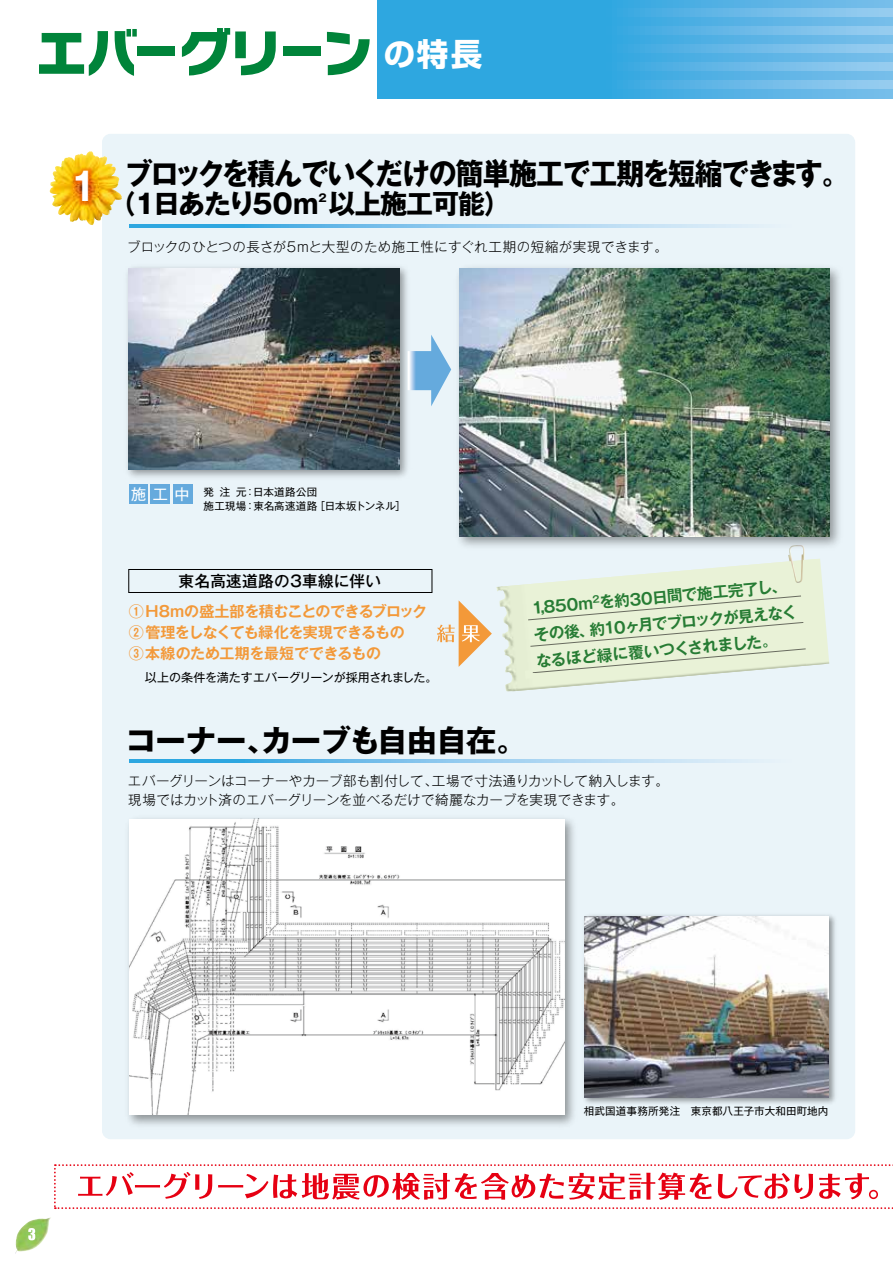
<style>
.page{position:relative;width:893px;height:1263px;background:#fff}
.page>*{position:absolute;margin:0;border:0;box-sizing:border-box;transform-origin:0 0}
.t1{font:700 38.4px "Gothic MB101 Pro De";color:#fff}
.t2{font:700 31.5px "Shin Go Pro";color:#fff}
.t3{font:700 30.45px "Gothic MB101 Pro";letter-spacing:-.03em;color:#000}
.t4{font:700 30px "Gothic MB101 Pro";letter-spacing:-.045em;color:#000;scale:.93 1}
.t5{font:700 27px "Gothic MB101 Pro";letter-spacing:-.04em;color:#000}
.t6{font:700 15.6px/26.5px "Gothic MB101 Pro De";color:#277c34}
.t7{font:500 15.6px "Gothic MB101 Pro";letter-spacing:.02em;color:#000}
.t8{font:700 15px/21px "Gothic MB101 Pro De";letter-spacing:-.03em;color:#f39939}
.t9{font:15px "Gothic MB101 Pro";color:#fff}
.t10{font:300 13.5px/19.5px "Gothic MB101 Pro";letter-spacing:.005em;color:#000}
.t11{font:300 13.5px "Gothic MB101 Pro";letter-spacing:.025em;color:#000}
.t12{font:12px "Gothic MB101 Pro";letter-spacing:-.015em;color:#000}
.t13{font:700 10.8px "Gothic MB101 Pro";color:#000}
.t14{font:10.5px/13.5px "Gothic MB101 Pro";letter-spacing:.015em;color:#000}
</style>
<div class="page">
<div style="left:102px;top:134px;width:753px;height:1005px;background:#eaf4f9;border-radius:9px"></div>
<svg style="left:377px;top:0;width:516px;height:9px;background:#45ade3"></svg>
<svg style="left:377px;top:9px;width:516px;height:9px;background:#4eb1e4"></svg>
<svg style="left:377px;top:18px;width:516px;height:9px;background:#45ade3"></svg>
<svg style="left:377px;top:27px;width:516px;height:9px;background:#4eb1e4"></svg>
<svg style="left:377px;top:36px;width:516px;height:9px;background:#45ade3"></svg>
<svg style="left:377px;top:45px;width:516px;height:8px;background:#4fb1e4"></svg>
<svg style="left:377px;top:53px;width:516px;height:9px;background:#44ade2"></svg>
<svg style="left:377px;top:62px;width:516px;height:9px;background:#4fb1e4"></svg>
<svg style="left:377px;top:71px;width:516px;height:9px;background:#44ade2"></svg>
<svg style="left:377px;top:80px;width:516px;height:9px;background:#4fb1e4"></svg>
<svg style="left:377px;top:89px;width:516px;height:9px;background:#44ade2"></svg>
<svg style="left:28px;top:1228px;width:7px;height:12px"></svg>
<img style="left:127px;top:267px;width:259px;height:237px">
<img style="left:129px;top:268px;width:257px;height:201px">
<img style="left:386px;top:267px;width:454px;height:326px">
<img style="left:459px;top:268px;width:371px;height:268px">
<svg style="left:155px;top:224px;width:593px;height:4px;background:#87c7ec"></svg>
<svg style="left:129px;top:759px;width:619px;height:4px;background:#84c6eb"></svg>
<svg style="left:39px;top:29px;width:98px;height:47px"></svg>
<div style="left:138px;top:46px;width:37px;height:10px;background:#00843a"></div>
<svg style="left:182px;top:28px;width:94px;height:48px"></svg>
<div style="left:283px;top:46px;width:37px;height:10px;background:#00843a"></div>
<svg style="left:327px;top:32px;width:43px;height:43px"></svg>
<img style="left:128px;top:818px;width:446px;height:307px">
<img style="left:129px;top:819px;width:436px;height:296px">
<img style="left:584px;top:915px;width:251px;height:189px">
<img style="left:585px;top:916px;width:244px;height:181px">
<svg style="left:408px;top:335px;width:43px;height:71px"></svg>
<img style="left:49px;top:134px;width:106px;height:94px">
<div style="left:129px;top:484px;width:19px;height:19px;background:#65aadd"></div>
<div style="left:151px;top:484px;width:19px;height:19px;background:#65aadd"></div>
<div style="left:173px;top:484px;width:19px;height:19px;background:#65aadd"></div>
<svg style="left:437px;top:600px;width:55px;height:67px"></svg>
<div style="left:129px;top:569px;width:303px;height:24px;border:1px solid #000"></div>
<img style="left:496px;top:559px;width:330px;height:132px">
<svg style="left:528px;top:596px;width:278px;height:77px;background:#e3ecd2"></svg>
<img style="left:788px;top:545px;width:16px;height:38px">
<svg style="left:54px;top:1164px;width:839px;height:45px"></svg>
<h1 class="t1" style="left:69px;top:155px;width:31px">1</h1>
<h2 class="t2" style="left:384px;top:29px;width:100px">の特長</h2>
<h3 class="t4" style="left:125px;top:149px;width:781px">ブロックを積んでいくだけの簡単施工で工期を短縮できます。</h3>
<h3 class="t5" style="left:109px;top:182px;width:403px">（1日あたり50m 以上施工可能）</h3>
<p class="t13" style="left:318px;top:189px;width:10px">2</p>
<p class="t11" style="left:127px;top:236px;width:542px">ブロックのひとつの長さが5mと大型のため施工性にすぐれ工期の短縮が実現できます。</p>
<p class="t9" style="left:131px;top:481px;width:60px">施工中</p>
<p class="t14" style="left:203px;top:484px;width:204px">発注元：日本道路公団<br>施工現場：東名高速道路［日本坂トンネル］</p>
<p class="t7" style="left:178px;top:568px;width:204px">東名高速道路の3車線に伴い</p>
<p class="t8" style="left:129px;top:599px;width:300px">①H8mの盛土部を積むことのできるブロック<br>②管理をしなくても緑化を実現できるもの<br>③本線のため工期を最短でできるもの</p>
<p class="t12" style="left:145px;top:667px;width:294px">以上の条件を満たすエバーグリーンが採用されました。</p>
<p class="t6" style="left:530px;top:593px;width:266px;rotate:-5deg">1,850m<sup>2</sup>を約30日間で施工完了し、その後、約10ヶ月でブロックが見えなくなるほど緑に覆いつくされました。</p>
<h3 class="t3" style="left:126px;top:715px;width:403px">コーナー、カーブも自由自在。</h3>
<p class="t10" style="left:128px;top:769px;width:542px">エバーグリーンはコーナーやカーブ部も割付して、工場で寸法通りカットして納入します。現場ではカット済のエバーグリーンを並べるだけで綺麗なカーブを実現できます。</p>
<p class="t14" style="left:584px;top:1103px;width:246px">相武国道事務所発注　東京都八王子市大和田町地内</p>
</div>
